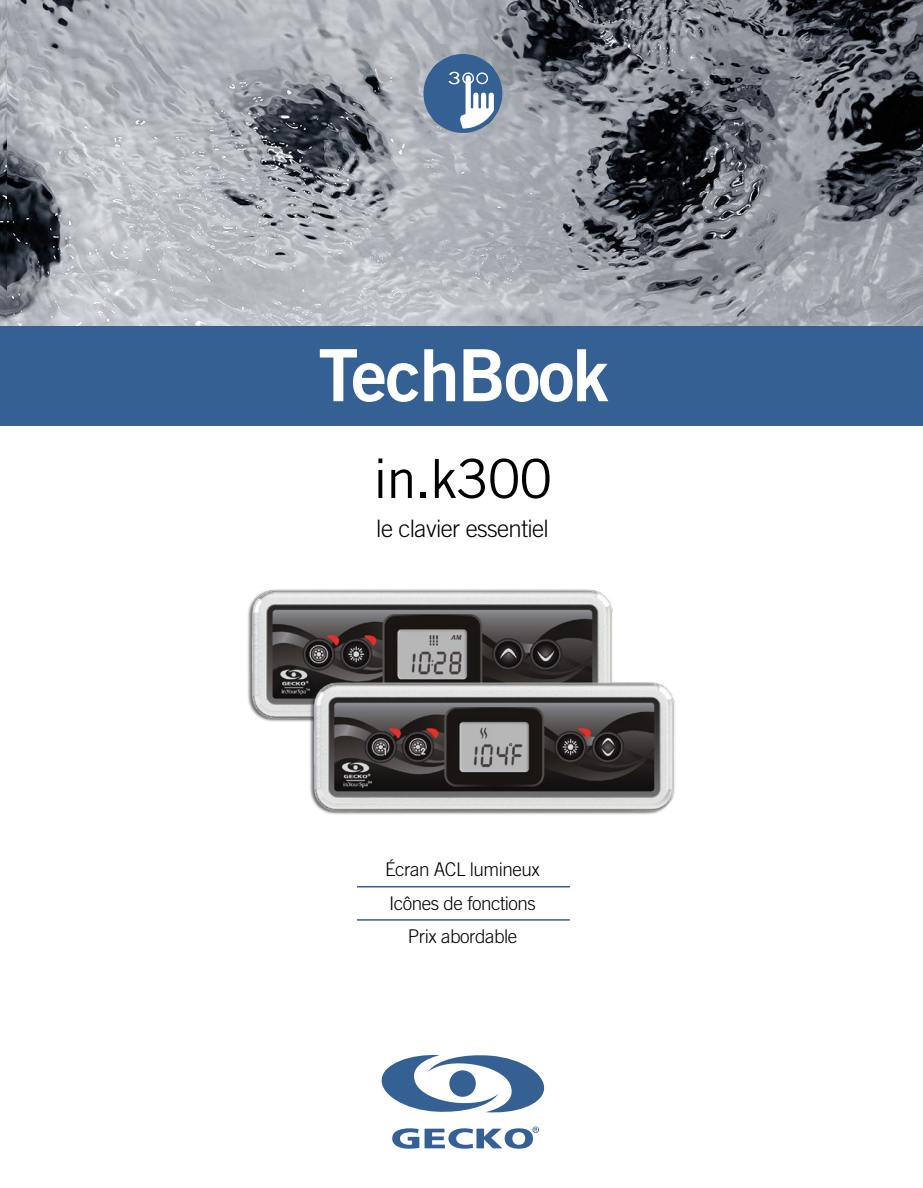
<style>
.page{position:relative;width:923px;height:1188px;background:#fff}
.page>*{position:absolute;margin:0;border:0;box-sizing:border-box;transform-origin:0 0}
.t1{font:72px "Trade Gothic LT Std Bd 2";letter-spacing:-.025em;color:#fff}
.t2{font:54px "Trade Gothic LT Std";letter-spacing:-.025em;color:#000}
.t3{font:300 24px "Trade Gothic LT Std";letter-spacing:-.025em;color:#000}
.t4{font:300 18.9px/33.3px "Trade Gothic LT Std";letter-spacing:-.025em;color:#000;text-align:center}
</style>
<div class="page">
<img style="left:6px;top:0;width:917px;height:326px">
<img style="left:0;top:0;width:6px;height:326px">
<div style="left:0;top:326px;width:923px;height:99px;background:#346094"></div>
<svg style="left:381px;top:1054px;width:164px;height:59px"></svg>
<svg style="left:392px;top:1128px;width:27px;height:21px"></svg>
<svg style="left:425px;top:1127px;width:114px;height:22px"></svg>
<hr style="left:357px;top:886px;width:213px;height:1px;background:#346094">
<hr style="left:357px;top:919px;width:213px;height:2px;background:#346094">
<img style="left:247px;top:589px;width:428px;height:226px">
<div style="left:423px;top:54px;width:79px;height:79px;background:#346094;border-radius:50%"></div>
<svg style="left:433px;top:63px;width:61px;height:66px"></svg>
<h1 class="t1" style="left:318px;top:331px;width:292px">TechBook</h1>
<h2 class="t2" style="left:373px;top:446px;width:181px">in.k300</h2>
<p class="t3" style="left:376px;top:514px;width:174px">le clavier essentiel</p>
<p class="t4" style="left:385px;top:853px;width:156px">Écran ACL lumineux<br>Icônes de fonctions<br>Prix abordable</p>
</div>
